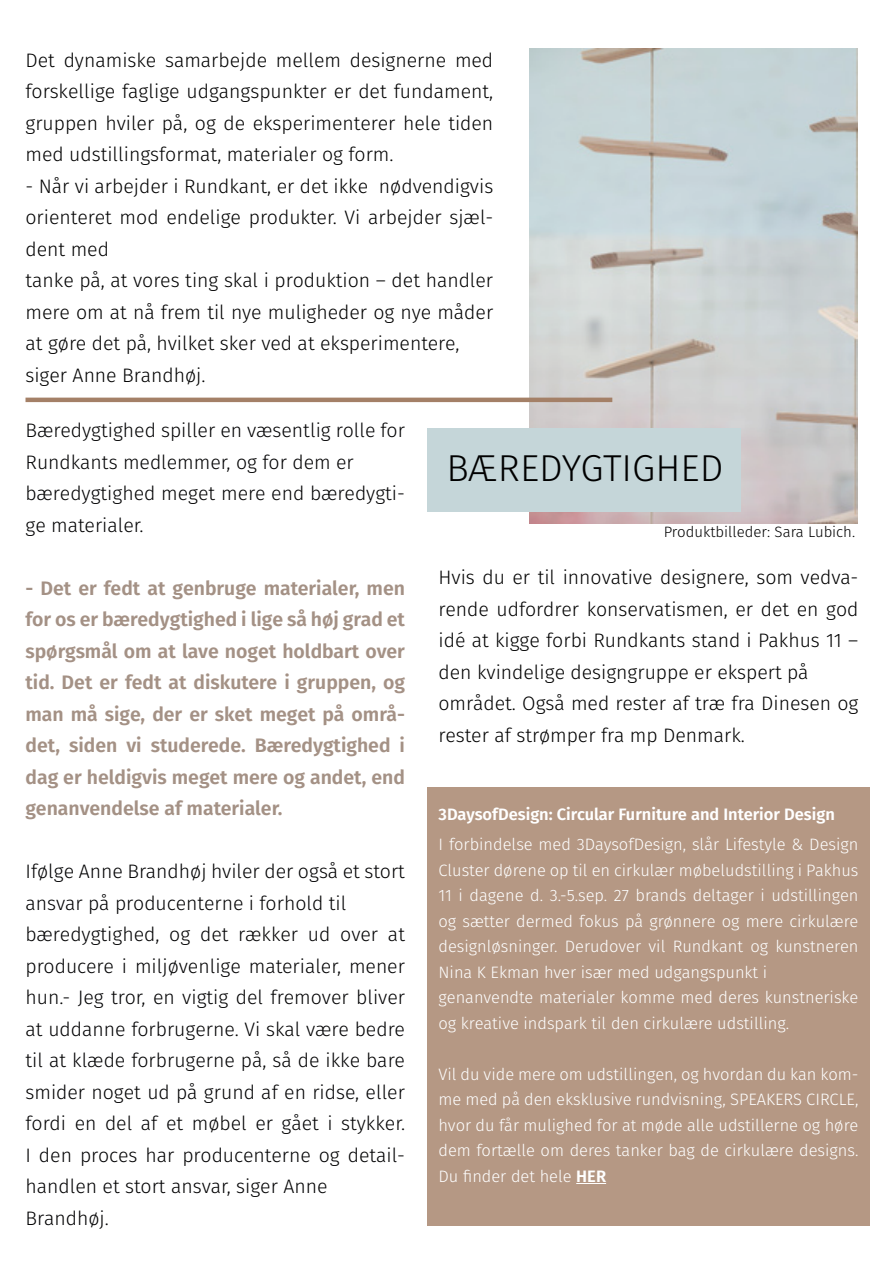
<style>
.page{position:relative;width:893px;height:1263px;background:#fff}
.page>*{position:absolute;margin:0;border:0;box-sizing:border-box;transform-origin:0 0}
.t1{font:300 37.5px "Fira Sans";color:#000}
.t2{font:300 19.5px/31.5px "Fira Sans";color:#000}
.t3{font:300 19.5px/31.5px "Fira Sans";color:#020203}
.t4{font:600 19.5px/31.5px "Fira Sans";color:#a49185;text-align:justify}
.t5{font:300 16.5px/25.5px "Fira Sans";color:#fff}
.t6{font:600 16.5px "Fira Sans";color:#fff}
.t7{font:300 15px "Fira Sans";color:#000}
.s1{font-weight:600}
</style>
<div class="page">
<div style="left:427px;top:787px;width:443px;height:438px;background:#b59884"></div>
<hr style="left:576px;top:1183px;width:30px;height:1px;background:#fff">
<img style="left:529px;top:48px;width:328px;height:475px">
<hr style="left:26px;top:398px;width:586px;height:4px;background:#a48067">
<div style="left:427px;top:429px;width:314px;height:83px;background:#c5d6d9"></div>
<p class="t2" style="left:26px;top:44px;width:469px;text-align:justify">Det dynamiske samarbejde mellem designerne med forskellige faglige udgangspunkter er det fundament, gruppen hviler på, og de eksperimenterer hele tiden med udstillingsformat, materialer og form.</p>
<p class="t2" style="left:26px;top:170px;width:469px">- Når vi arbejder i Rundkant, er det ikke nødvendigvis orienteret mod endelige produkter. Vi arbejder sjæl&shy;dent med<br>tanke på, at vores ting skal i produktion – det handler mere om at nå frem til nye muligheder og nye måder at gøre det på, hvilket sker ved at eksperimentere, siger Anne Brandhøj.</p>
<p class="t3" style="left:26px;top:414px;width:381px">Bæredygtighed spiller en væsentlig rolle for Rundkants medlemmer, og for dem er bæredygtighed meget mere end bæredygti&shy;ge materialer.</p>
<h1 class="t1" style="left:446px;top:441px;width:278px">BÆREDYGTIGHED</h1>
<p class="t7" style="left:664px;top:521px;width:193px">Produktbilleder: Sara Lubich.</p>
<p class="t4" style="left:26px;top:571px;width:381px">- Det er fedt at genbruge materialer, men for os er bæredygtighed i lige så høj grad et spørgsmål om at lave noget holdbart over tid. Det er fedt at diskutere i gruppen, og man må sige, der er sket meget på områ&shy;det, siden vi studerede. Bæredygtighed i dag er heldigvis meget mere og andet, end genanvendelse af materialer.</p>
<p class="t3" style="left:26px;top:855px;width:381px">Ifølge Anne Brandhøj hviler der også et stort ansvar på producenterne i forhold til bæredygtighed, og det rækker ud over at producere i miljøvenlige materialer, mener hun.- Jeg tror, en vigtig del fremover bliver at uddanne forbrugerne. Vi skal være bedre til at klæde forbrugerne på, så de ikke bare smider noget ud på grund af en ridse, eller fordi en del af et møbel er gået i stykker.<br>I den proces har producenterne og detail&shy;handlen et stort ansvar, siger Anne Brandhøj.</p>
<p class="t2" style="left:438px;top:561px;width:421px">Hvis du er til innovative designere, som vedva&shy;rende udfordrer konservatismen, er det en god idé at kigge forbi Rundkants stand i Pakhus 11 – den kvindelige designgruppe er ekspert på området. Også med rester af træ fra Dinesen og rester af strømper fra mp Denmark.</p>
<p class="t6" style="left:438px;top:801px;width:398px">3DaysofDesign: Circular Furniture and Interior Design</p>
<p class="t5" style="left:438px;top:832px;width:421px">I forbindelse med 3DaysofDesign, slår Lifestyle &amp; Design Cluster dørene op til en cirkulær møbeludstilling i Pakhus 11 i dagene d. 3.-5.sep. 27 brands deltager i udstillingen og sætter dermed fokus på grønnere og mere cirkulære designløsninger. Derudover vil Rundkant og kunstneren Nina K Ekman hver især med udgangspunkt i genanvendte materialer komme med deres kunstneriske og kreative indspark til den cirkulære udstilling.</p>
<p class="t5" style="left:438px;top:1061px;width:421px;text-align:justify">Vil du vide mere om udstillingen, og hvordan du kan kom&shy;me med på den eksklusive rundvisning, SPEAKERS CIRCLE, hvor du får mulighed for at møde alle udstillerne og høre dem fortælle om deres tanker bag de cirkulære designs.<br>Du finder det hele <span class="s1">HER</span></p>
</div>
